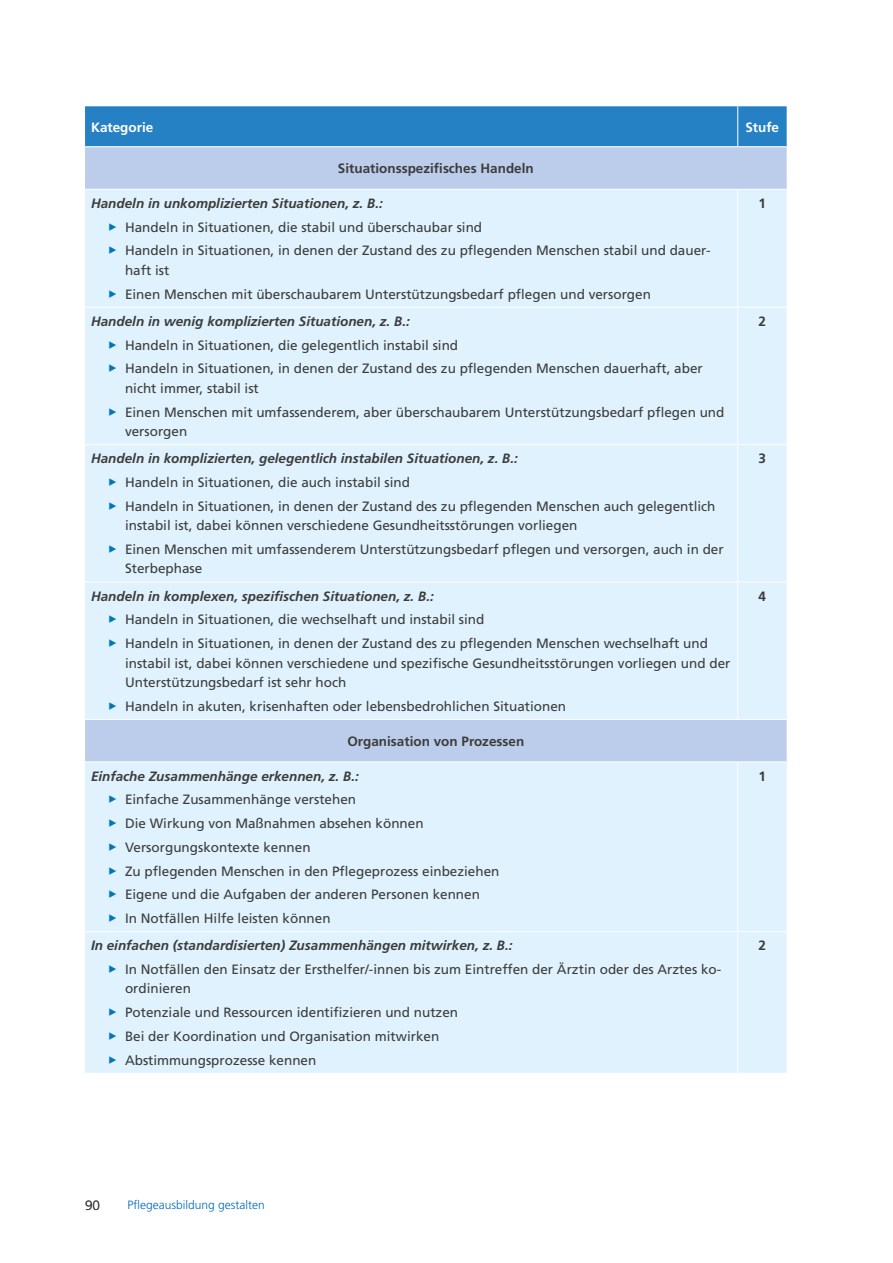
<style>
.page{position:relative;width:893px;height:1263px;background:#fff}
.page>*{position:absolute;margin:0;border:0;box-sizing:border-box;transform-origin:0 0}
.id2853{font:13.5px/19.5px "Frutiger LT Std";color:#3c3c3b}
.id1531{font:italic 700 13.5px "Frutiger LT Std";color:#3c3c3b}
.id257{font:700 13.5px "Frutiger LT Std";color:#3c3c3b}
.t1{font:700 13.5px "Frutiger LT Std";color:#fff}
.t2{font:300 13.5px "Frutiger LT Std";color:#3c3c3b}
.t3{font:300 12px "Frutiger LT Std";color:#0069b4}
.s1{font-family:"Fago Pro";color:#0075bc}
</style>
<div class="page">
<div style="left:85px;top:106px;width:702px;height:40px;background:#2581c4"></div>
<div style="left:85px;top:147px;width:702px;height:42px;background:#bccdeb"></div>
<div style="left:85px;top:190px;width:702px;height:883px;background:#dff2fd"></div>
<hr style="left:737px;top:190px;width:1px;height:117px;background:#fff">
<hr style="left:85px;top:307px;width:653px;height:1px;background:#fff">
<hr style="left:738px;top:307px;width:49px;height:1px;background:#fff">
<hr style="left:737px;top:308px;width:1px;height:136px;background:#fff">
<hr style="left:85px;top:444px;width:653px;height:1px;background:#fff">
<hr style="left:738px;top:444px;width:49px;height:1px;background:#fff">
<hr style="left:737px;top:445px;width:1px;height:137px;background:#fff">
<hr style="left:85px;top:582px;width:653px;height:1px;background:#fff">
<hr style="left:738px;top:582px;width:49px;height:1px;background:#fff">
<hr style="left:737px;top:582px;width:1px;height:137px;background:#fff">
<hr style="left:85px;top:719px;width:653px;height:1px;background:#fff">
<hr style="left:738px;top:719px;width:49px;height:1px;background:#fff">
<hr style="left:85px;top:761px;width:653px;height:1px;background:#fff">
<hr style="left:738px;top:761px;width:49px;height:1px;background:#fff">
<hr style="left:737px;top:762px;width:1px;height:169px;background:#fff">
<hr style="left:85px;top:931px;width:653px;height:1px;background:#fff">
<hr style="left:738px;top:931px;width:49px;height:1px;background:#fff">
<hr style="left:737px;top:932px;width:1px;height:141px;background:#fff">
<hr style="left:737px;top:106px;width:1px;height:40px;background:#fff">
<p class="t1" style="left:91px;top:119px;width:64px">Kategorie</p>
<p class="t1" style="left:745px;top:119px;width:35px">Stufe</p>
<p class="id257" style="left:338px;top:160px;width:197px">Situationsspezifisches Handeln</p>
<p class="id1531" style="left:91px;top:195px;width:293px">Handeln in unkomplizierten Situationen, z. B.:</p>
<p class="id2853" style="left:108px;top:217px;width:376px"><span class="s1">▶</span> Handeln in Situationen, die stabil und überschaubar sind</p>
<p class="id2853" style="left:125px;top:241px;width:587px;text-indent:-17px"><span class="s1">▶</span> Handeln in Situationen, in denen der Zustand des zu pflegenden Menschen stabil und dauer&shy;haft ist</p>
<p class="id2853" style="left:108px;top:284px;width:544px"><span class="s1">▶</span> Einen Menschen mit überschaubarem Unterstützungsbedarf pflegen und versorgen</p>
<p class="id257" style="left:758px;top:195px;width:9px">1</p>
<p class="id1531" style="left:91px;top:313px;width:320px">Handeln in wenig komplizierten Situationen, z. B.:</p>
<p class="id2853" style="left:108px;top:335px;width:352px"><span class="s1">▶</span> Handeln in Situationen, die gelegentlich instabil sind</p>
<p class="id2853" style="left:125px;top:359px;width:579px;text-indent:-17px"><span class="s1">▶</span> Handeln in Situationen, in denen der Zustand des zu pflegenden Menschen dauerhaft, aber nicht immer, stabil ist</p>
<p class="id2853" style="left:125px;top:402px;width:601px;text-indent:-17px"><span class="s1">▶</span> Einen Menschen mit umfassenderem, aber überschaubarem Unterstützungsbedarf pflegen und versorgen</p>
<p class="id1531" style="left:91px;top:451px;width:428px">Handeln in komplizierten, gelegentlich instabilen Situationen, z. B.:</p>
<p class="id2853" style="left:108px;top:473px;width:304px"><span class="s1">▶</span> Handeln in Situationen, die auch instabil sind</p>
<p class="id2853" style="left:125px;top:496px;width:592px;text-indent:-17px"><span class="s1">▶</span> Handeln in Situationen, in denen der Zustand des zu pflegenden Menschen auch gelegentlich instabil ist, dabei können verschiedene Gesundheitsstörungen vorliegen</p>
<p class="id2853" style="left:125px;top:540px;width:600px;text-indent:-17px"><span class="s1">▶</span> Einen Menschen mit umfassenderem Unterstützungsbedarf pflegen und versorgen, auch in der<br>Sterbephase</p>
<p class="id1531" style="left:91px;top:588px;width:344px">Handeln in komplexen, spezifischen Situationen, z. B.:</p>
<p class="id2853" style="left:108px;top:610px;width:378px"><span class="s1">▶</span> Handeln in Situationen, die wechselhaft und instabil sind</p>
<p class="id2853" style="left:125px;top:634px;width:607px;text-indent:-17px"><span class="s1">▶</span> Handeln in Situationen, in denen der Zustand des zu pflegenden Menschen wechselhaft und instabil ist, dabei können verschiedene und spezifische Gesundheitsstörungen vorliegen und der<br>Unterstützungsbedarf ist sehr hoch</p>
<p class="id2853" style="left:108px;top:696px;width:460px"><span class="s1">▶</span> Handeln in akuten, krisenhaften oder lebensbedrohlichen Situationen</p>
<p class="id257" style="left:347px;top:733px;width:178px">Organisation von Prozessen</p>
<p class="id1531" style="left:91px;top:768px;width:269px">Einfache Zusammenhänge erkennen, z. B.:</p>
<p class="id2853" style="left:108px;top:790px;width:250px"><span class="s1">▶</span> Einfache Zusammenhänge verstehen</p>
<p class="id2853" style="left:108px;top:814px;width:317px"><span class="s1">▶</span> Die Wirkung von Maßnahmen absehen können</p>
<p class="id2853" style="left:108px;top:837px;width:204px"><span class="s1">▶</span> Versorgungskontexte kennen</p>
<p class="id2853" style="left:108px;top:861px;width:393px"><span class="s1">▶</span> Zu pflegenden Menschen in den Pflegeprozess einbeziehen</p>
<p class="id2853" style="left:108px;top:885px;width:373px"><span class="s1">▶</span> Eigene und die Aufgaben der anderen Personen kennen</p>
<p class="id2853" style="left:108px;top:909px;width:224px"><span class="s1">▶</span> In Notfällen Hilfe leisten können</p>
<p class="id1531" style="left:91px;top:937px;width:423px">In einfachen (standardisierten) Zusammenhängen mitwirken, z. B.:</p>
<p class="id2853" style="left:125px;top:959px;width:598px;text-indent:-17px"><span class="s1">▶</span> In Notfällen den Einsatz der Ersthelfer/-innen bis zum Eintreffen der Ärztin oder des Arztes ko&shy;ordinieren</p>
<p class="id2853" style="left:108px;top:1003px;width:352px"><span class="s1">▶</span> Potenziale und Ressourcen identifizieren und nutzen</p>
<p class="id2853" style="left:108px;top:1026px;width:333px"><span class="s1">▶</span> Bei der Koordination und Organisation mitwirken</p>
<p class="id2853" style="left:108px;top:1050px;width:210px"><span class="s1">▶</span> Abstimmungsprozesse kennen</p>
<p class="id257" style="left:758px;top:313px;width:9px">2</p>
<p class="id257" style="left:758px;top:451px;width:9px">3</p>
<p class="id257" style="left:758px;top:588px;width:9px">4</p>
<p class="id257" style="left:758px;top:768px;width:9px">1</p>
<p class="id257" style="left:758px;top:937px;width:9px">2</p>
<p class="t2" style="left:85px;top:1197px;width:17px">90</p>
<p class="t3" style="left:128px;top:1198px;width:139px">Pflegeausbildung gestalten</p>
</div>
